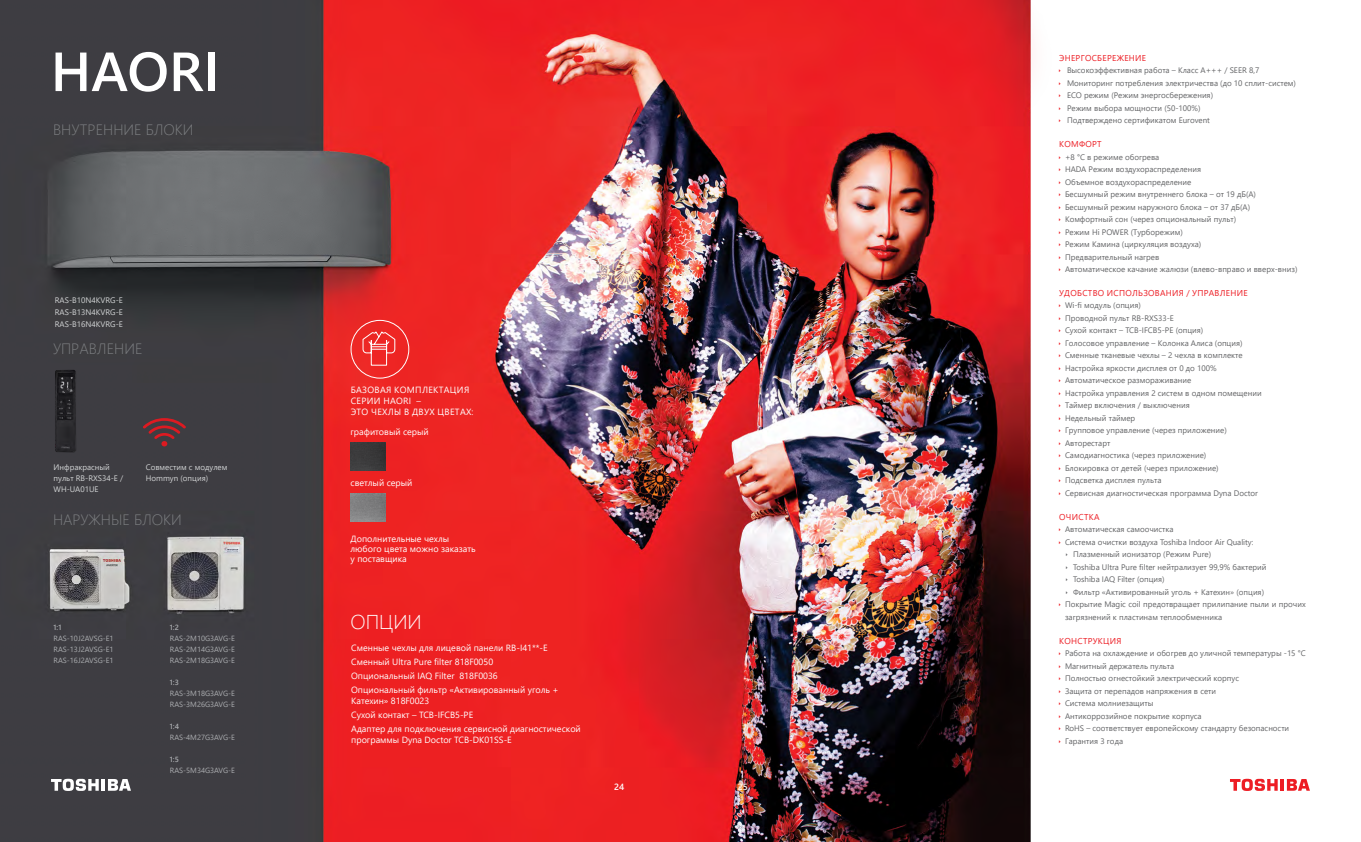
<style>
.page{position:relative;width:1361px;height:842px;background:#fff}
.page>*{position:absolute;margin:0;border:0;box-sizing:border-box;transform-origin:0 0}
.t1{font:600 55px "Segoe UI";color:#fff}
.t2{font:300 20px "Segoe UI";color:#fff}
.t3{font:300 15px "Segoe UI";color:#7c7e81}
.t4{font:9px/13.8px "Segoe UI";color:#fff}
.t5{font:9px/11px "Segoe UI";letter-spacing:.035em;color:#fff}
.t6{font:600 9px "Segoe UI";color:#fff}
.t7{font:8.5px "Segoe UI";letter-spacing:.035em;color:#ed1d24}
.t8{font:8px/12.5px "Segoe UI";color:#636466}
.t9{font:8px/11px "Segoe UI";color:#d1d3d4}
.t10{font:7.5px/11px "Segoe UI";color:#abadb0;text-align:justify}
.t11{font:600 7.5px "Segoe UI";color:#abadb0}
</style>
<div class="page">
<img style="left:0;top:0;width:1033px;height:842px">
<svg style="left:51px;top:779px;width:80px;height:12px"></svg>
<img style="left:52px;top:367px;width:28px;height:88px">
<svg style="left:143px;top:418px;width:43px;height:28px"></svg>
<div style="left:350px;top:320px;width:59px;height:59px;border:1px solid #fff;border-radius:50%"></div>
<svg style="left:362px;top:330px;width:34px;height:36px"></svg>
<img style="left:350px;top:442px;width:35px;height:29px">
<img style="left:350px;top:493px;width:35px;height:29px">
<hr style="left:1280px;top:779px;width:4px;height:12px;background:#ed1d24">
<svg style="left:1287px;top:779px;width:23px;height:12px"></svg>
<svg style="left:1230px;top:779px;width:47px;height:12px"></svg>
<h1 class="t1" style="left:51px;top:20px;width:170px">HAORI</h1>
<h3 class="t3" style="left:53px;top:116px;width:142px">ВНУТРЕННИЕ БЛОКИ</h3>
<p class="t9" style="left:55px;top:293px;width:70px;line-height:12px;text-align:justify">RAS-B10N4KVRG-E RAS-B13N4KVRG-E RAS-B16N4KVRG-E</p>
<h3 class="t3" style="left:53px;top:334px;width:91px">УПРАВЛЕНИЕ</h3>
<p class="t9" style="left:54px;top:461px;width:71px">Инфракрасный пульт RB-RXS34-E /<br>WH-UA01UE</p>
<p class="t9" style="left:146px;top:461px;width:83px">Совместим с модулем<br>Hommyn (опция)</p>
<h3 class="t3" style="left:53px;top:506px;width:130px">НАРУЖНЫЕ БЛОКИ</h3>
<p class="t11" style="left:54px;top:620px;width:9px">1:1</p>
<p class="t10" style="left:54px;top:632px;width:62px">RAS-10J2AVSG-E1<br>RAS-13J2AVSG-E1<br>RAS-16J2AVSG-E1</p>
<p class="t11" style="left:170px;top:620px;width:10px">1:2</p>
<p class="t10" style="left:170px;top:632px;width:67px">RAS-2M10G3AVG-E RAS-2M14G3AVG-E RAS-2M18G3AVG-E</p>
<p class="t11" style="left:170px;top:675px;width:10px">1:3</p>
<p class="t10" style="left:170px;top:687px;width:67px">RAS-3M18G3AVG-E<br>RAS-3M26G3AVG-E</p>
<p class="t11" style="left:170px;top:719px;width:11px">1:4</p>
<p class="t10" style="left:170px;top:731px;width:67px">RAS-4M27G3AVG-E</p>
<p class="t11" style="left:170px;top:752px;width:10px">1:5</p>
<p class="t10" style="left:170px;top:764px;width:67px">RAS-5M34G3AVG-E</p>
<p class="t5" style="left:351px;top:383px;width:124px">БАЗОВАЯ КОМПЛЕКТАЦИЯ<br>СЕРИИ HAORI –<br>ЭТО ЧЕХЛЫ В ДВУХ ЦВЕТАХ:</p>
<p class="t4" style="left:350px;top:424px;width:80px">графитовый серый</p>
<p class="t4" style="left:350px;top:475px;width:63px">светлый серый</p>
<p class="t4" style="left:350px;top:533px;width:127px;line-height:10px">Дополнительные чехлы любого цвета можно заказать у поставщика</p>
<h2 class="t2" style="left:350px;top:603px;width:73px">ОПЦИИ</h2>
<p class="t4" style="left:351px;top:640px;width:209px">Сменные чехлы для лицевой панели RB-I41**-E Сменный Ultra Pure filter 818F0050<br>Опциональный IAQ Filter 818F0036<br>Опциональный фильтр «Активированный уголь +</p>
<p class="t4" style="left:351px;top:693px;width:231px">Катехин» 818F0023<br>Сухой контакт – TCB-IFCB5-PE<br>Адаптер для подключения сервисной диагностической</p>
<p class="t4" style="left:351px;top:732px;width:162px">программы Dyna Doctor TCB-DK01SS-E</p>
<p class="t6" style="left:614px;top:778px;width:12px">24</p>
<p class="t6" style="left:738px;top:778px;width:11px">25</p>
<p class="t7" style="left:1059px;top:50px;width:89px">ЭНЕРГОСБЕРЕЖЕНИЕ</p>
<p class="t8" style="left:1067px;top:63px;width:230px">Высокоэффективная работа – Класс А+++ / SEER 8,7<br>Мониторинг потребления электричества (до 10 сплит-систем)<br>ECO режим (Режим энергосбережения)<br>Режим выбора мощности (50-100%)<br>Подтверждено сертификатом Eurovent</p>
<p class="t7" style="left:1059px;top:136px;width:44px">КОМФОРТ</p>
<p class="t8" style="left:1065px;top:150px;width:234px">+8 °С в режиме обогрева<br>HADA Режим воздухораспределения<br>Объемное воздухораспределение<br>Бесшумный режим внутреннего блока – от 19 дБ(А)<br>Бесшумный режим наружного блока – от 37 дБ(А)<br>Комфортный сон (через опциональный пульт)<br>Режим Hi POWER (Турборежим)<br>Режим Камина (циркуляция воздуха)<br>Предварительный нагрев<br>Автоматическое качание жалюзи (влево-вправо и вверх-вниз)</p>
<p class="t7" style="left:1059px;top:285px;width:190px">УДОБСТВО ИСПОЛЬЗОВАНИЯ / УПРАВЛЕНИЕ</p>
<p class="t8" style="left:1065px;top:299px;width:198px">Wi-fi модуль (опция)<br>Проводной пульт RB-RXS33-E<br>Сухой контакт – TCB-IFCB5-PE (опция)<br>Голосовое управление – Колонка Алиса (опция)<br>Сменные тканевые чехлы – 2 чехла в комплекте Настройка яркости дисплея от 0 до 100% Автоматическое размораживание<br>Настройка управления 2 систем в одном помещении Таймер включения / выключения<br>Недельный таймер<br>Групповое управление (через приложение)<br>Авторестарт<br>Самодиагностика (через приложение)<br>Блокировка от детей (через приложение)<br>Подсветка дисплея пульта<br>Сервисная диагностическая программа Dyna Doctor</p>
<p class="t7" style="left:1059px;top:509px;width:42px">ОЧИСТКА</p>
<p class="t8" style="left:1065px;top:522px;width:110px">Автоматическая самоочистка</p>
<p class="t8" style="left:1065px;top:535px;width:190px">Система очистки воздуха Toshiba Indoor Air Quality:</p>
<p class="t8" style="left:1073px;top:547px;width:140px">Плазменный ионизатор (Режим Pure)</p>
<p class="t8" style="left:1073px;top:560px;width:195px">Toshiba Ultra Pure filter нейтрализует 99,9% бактерий</p>
<p class="t8" style="left:1073px;top:572px;width:93px">Toshiba IAQ Filter (опция)</p>
<p class="t8" style="left:1073px;top:585px;width:193px">Фильтр «Активированный уголь + Катехин» (опция)</p>
<p class="t8" style="left:1065px;top:597px;width:242px">Покрытие Magic coil предотвращает прилипание пыли и прочих</p>
<p class="t8" style="left:1065px;top:610px;width:159px">загрязнений к пластинам теплообменника</p>
<p class="t7" style="left:1059px;top:633px;width:64px">КОНСТРУКЦИЯ</p>
<p class="t8" style="left:1065px;top:646px;width:242px">Работа на охлаждение и обогрев до уличной температуры -15 °С Магнитный держатель пульта<br>Полностью огнестойкий электрический корпус<br>Защита от перепадов напряжения в сети<br>Система молниезащиты<br>Антикоррозийное покрытие корпуса<br>RoHS – соответствует европейскому стандарту безопасности Гарантия 3 года</p>
</div>
